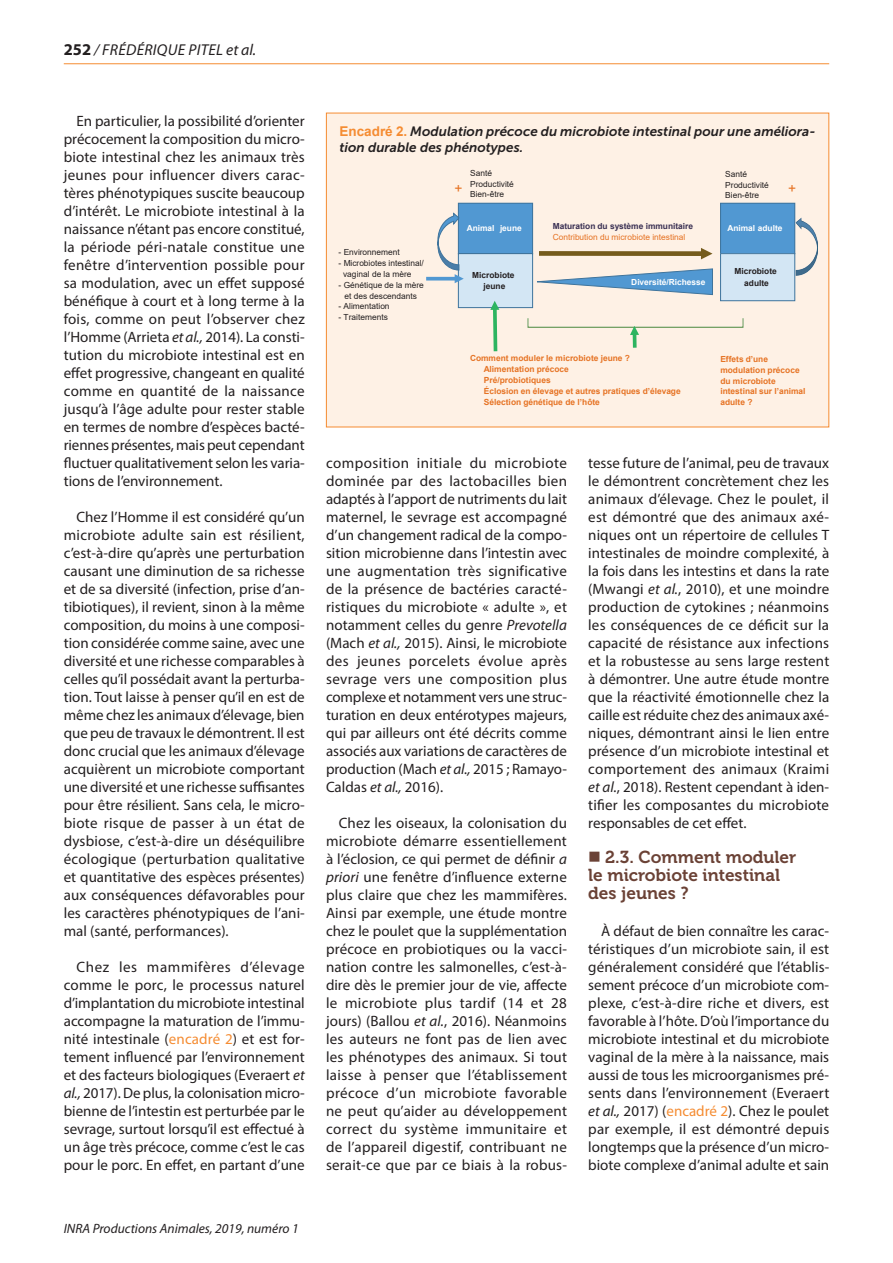
<style>
.page{position:relative;width:893px;height:1263px;background:#fff}
.page>*{position:absolute;margin:0;border:0;box-sizing:border-box;transform-origin:0 0}
.t1{font:17.25px/18px "Museo 700";color:#6b4236}
.t2{font:italic 15.75px "Myriad Pro";letter-spacing:.02em;color:#231f20}
.t3{font:15px/18px "Myriad Pro";color:#231f20;text-align:justify}
.t4{font:13.8px "Arial";color:#e67324}
.t5{font:italic 13.5px/15.8px "Museo Sans 700";color:#231f20}
.t6{font:italic 13.5px "Myriad Pro";color:#231f20}
.t7{font:700 8.4px/10.8px "Arial";color:#e67324}
.t8{font:8.4px/10.8px "Arial";color:#231f20}
.t9{font:700 8.4px "Arial";color:#fff}
.t10{font:8.4px "Arial";color:#e67324}
.t11{font:700 8.4px/11.9px "Arial";color:#231f20;text-align:center}
.t12{font:700 8.4px "Arial";color:#3a3053}
.s1{font-weight:700;font-style:normal;font-size:16.5px}
.s2{font-style:italic}
.s3{color:#f58c32}
.s4{font-family:"Arial";font-weight:700;font-style:normal;color:#f58c32}
</style>
<div class="page">
<hr style="left:64px;top:63px;width:765px;height:1px;background:#f58c32">
<div style="left:326px;top:113px;width:503px;height:314px;background:#fef1e5"></div>
<div style="left:458px;top:203px;width:75px;height:51px;background:#5198d2"></div>
<div style="left:458px;top:203px;width:75px;height:51px;border:1px solid #3f749c"></div>
<div style="left:720px;top:203px;width:75px;height:51px;background:#5198d2"></div>
<div style="left:720px;top:203px;width:75px;height:51px;border:1px solid #3f749c"></div>
<div style="left:458px;top:254px;width:75px;height:54px;background:#d3e6f4"></div>
<div style="left:458px;top:253px;width:75px;height:55px;border:1px solid #3f749c"></div>
<div style="left:720px;top:254px;width:75px;height:47px;background:#d3e6f4"></div>
<div style="left:720px;top:253px;width:75px;height:48px;border:1px solid #3f749c"></div>
<div style="left:539px;top:251px;width:164px;height:5px;background:#755b1c"></div>
<svg style="left:701px;top:248px;width:11px;height:11px"></svg>
<svg style="left:531px;top:268px;width:182px;height:28px"></svg>
<svg style="left:490px;top:301px;width:9px;height:51px"></svg>
<hr style="left:426px;top:277px;width:30px;height:3px;background:#5198d2">
<img style="left:527px;top:318px;width:216px;height:9px">
<svg style="left:633px;top:335px;width:4px;height:13px"></svg>
<svg style="left:630px;top:326px;width:9px;height:9px"></svg>
<img style="left:795px;top:218px;width:22px;height:58px">
<svg style="left:437px;top:211px;width:27px;height:72px"></svg>
<p class="t2" style="left:64px;top:40px;width:194px"><span class="s1">252</span> / FRÉDÉRIqUE PITEL et al.</p>
<p class="t3" style="left:64px;top:112px;width:243px;text-indent:13px">En particulier, la possibilité d’orienter précocement la composition du micro&shy;biote intestinal chez les animaux très jeunes pour influencer divers carac&shy;tères phénotypiques suscite beaucoup d’intérêt. Le microbiote intestinal à la naissance n’étant pas encore constitué, la période péri-natale constitue une fenêtre d’intervention possible pour sa modulation, avec un effet supposé bénéfique à court et à long terme à la fois, comme on peut l’observer chez l’Homme (Arrieta <span class="s2">et al.,</span> 2014). La consti&shy;tution du microbiote intestinal est en effet progressive, changeant en qualité comme en quantité de la naissance jusqu’à l’âge adulte pour rester stable en termes de nombre d’espèces bacté&shy;riennes présentes, mais peut cependant fluctuer qualitativement selon les varia&shy;tions de l’environnement.</p>
<p class="t3" style="left:64px;top:508px;width:243px;text-indent:13px">Chez l’Homme il est considéré qu’un microbiote adulte sain est résilient, c’est-à-dire qu’après une perturbation causant une diminution de sa richesse et de sa diversité (infection, prise d’an&shy;tibiotiques), il revient, sinon à la même composition, du moins à une composi&shy;tion considérée comme saine, avec une diversité et une richesse comparables à celles qu’il possédait avant la perturba&shy;tion. Tout laisse à penser qu’il en est de même chez les animaux d’élevage, bien que peu de travaux le démontrent. Il est donc crucial que les animaux d’élevage acquièrent un microbiote comportant une diversité et une richesse suffisantes pour être résilient. Sans cela, le micro&shy;biote risque de passer à un état de dysbiose, c’est-à-dire un déséquilibre écologique (perturbation qualitative et quantitative des espèces présentes) aux conséquences défavorables pour les caractères phénotypiques de l’ani&shy;mal (santé, performances).</p>
<p class="t3" style="left:64px;top:958px;width:243px;text-indent:13px">Chez les mammifères d’élevage comme le porc, le processus naturel d’implantation du microbiote intestinal accompagne la maturation de l’immu&shy;nité intestinale (<span class="s3">encadré 2</span>) et est for&shy;tement influencé par l’environnement et des facteurs biologiques (Everaert <span class="s2">et al.,</span> 2017). De plus, la colonisation micro&shy;bienne de l’intestin est perturbée par le sevrage, surtout lorsqu’il est effectué à un âge très précoce, comme c’est le cas pour le porc. En effet, en partant d’une</p>
<p class="t6" style="left:64px;top:1220px;width:236px">INRA Productions Animales, 2019, numéro 1</p>
<p class="t5" style="left:339px;top:124px;width:478px"><span class="s4">Encadré 2.</span> Modulation précoce du microbiote intestinal pour une améliora&shy;tion durable des phénotypes.</p>
<p class="t8" style="left:339px;top:247px;width:63px">- Environnement</p>
<p class="t8" style="left:343px;top:258px;width:82px;text-indent:-5px">- Microbiotes intestinal/ vaginal de la mère</p>
<p class="t8" style="left:339px;top:279px;width:87px;text-align:center">- Génétique de la mère et des descendants</p>
<p class="t8" style="left:339px;top:301px;width:53px">- Alimentation</p>
<p class="t8" style="left:338px;top:312px;width:51px">- Traitements</p>
<p class="t8" style="left:470px;top:167px;width:45px">Santé<br>Productivité<br>Bien-être</p>
<p class="t8" style="left:725px;top:168px;width:45px">Santé<br>Productivité<br>Bien-être</p>
<p class="t4" style="left:454px;top:179px;width:10px">+</p>
<p class="t4" style="left:788px;top:179px;width:10px">+</p>
<p class="t12" style="left:553px;top:220px;width:142px">Maturation du système immunitaire</p>
<p class="t10" style="left:553px;top:231px;width:134px">Contribution du microbiote intestinal</p>
<p class="t9" style="left:467px;top:222px;width:56px">Animal jeune</p>
<p class="t9" style="left:728px;top:222px;width:56px">Animal adulte</p>
<p class="t11" style="left:472px;top:269px;width:44px">Microbiote jeune</p>
<p class="t11" style="left:734px;top:265px;width:44px">Microbiote adulte</p>
<p class="t9" style="left:631px;top:276px;width:76px">Diversité/Richesse</p>
<p class="t7" style="left:484px;top:353px;width:198px;text-indent:-14px">Comment moduler le microbiote jeune ?<br>Alimentation précoce<br>Pré/probiotiques<br>Éclosion en élevage et autres pratiques d’élevage<br>Sélection génétique de l’hôte</p>
<p class="t7" style="left:720px;top:354px;width:87px">Effets d’une modulation précoce du microbiote intestinal sur l’animal adulte ?</p>
<p class="t3" style="left:326px;top:454px;width:243px">composition initiale du microbiote dominée par des lactobacilles bien adaptés à l’apport de nutriments du lait maternel, le sevrage est accompagné d’un changement radical de la compo&shy;sition microbienne dans l’intestin avec une augmentation très significative de la présence de bactéries caracté&shy;ristiques du microbiote « adulte », et notamment celles du genre <span class="s2">Prevotella </span>(Mach <span class="s2">et al.,</span> 2015). Ainsi, le microbiote des jeunes porcelets évolue après sevrage vers une composition plus complexe et notamment vers une struc&shy;turation en deux entérotypes majeurs, qui par ailleurs ont été décrits comme associés aux variations de caractères de production (Mach <span class="s2">et al.,</span> 2015 ; Ramayo-Caldas <span class="s2">et al.,</span> 2016).</p>
<p class="t3" style="left:326px;top:814px;width:243px;text-indent:13px">Chez les oiseaux, la colonisation du microbiote démarre essentiellement à l’éclosion, ce qui permet de définir <span class="s2">a priori</span> une fenêtre d’influence externe plus claire que chez les mammifères.<br>Ainsi par exemple, une étude montre chez le poulet que la supplémentation précoce en probiotiques ou la vacci&shy;nation contre les salmonelles, c’est-à&shy;dire dès le premier jour de vie, affecte le microbiote plus tardif (14 et 28 jours) (Ballou <span class="s2">et al.</span>, 2016). Néanmoins les auteurs ne font pas de lien avec les phénotypes des animaux. Si tout laisse à penser que l’établissement précoce d’un microbiote favorable ne peut qu’aider au développement correct du système immunitaire et de l’appareil digestif, contribuant ne serait-ce que par ce biais à la robus-</p>
<p class="t3" style="left:588px;top:454px;width:243px">tesse future de l’animal, peu de travaux le démontrent concrètement chez les animaux d’élevage. Chez le poulet, il est démontré que des animaux axé&shy;niques ont un répertoire de cellules T intestinales de moindre complexité, à la fois dans les intestins et dans la rate (Mwangi <span class="s2">et al.</span>, 2010), et une moindre production de cytokines ; néanmoins les conséquences de ce déficit sur la capacité de résistance aux infections et la robustesse au sens large restent à démontrer. Une autre étude montre que la réactivité émotionnelle chez la caille est réduite chez des animaux axé&shy;niques, démontrant ainsi le lien entre présence d’un microbiote intestinal et comportement des animaux (Kraimi <span class="s2">et al.</span>, 2018). Restent cependant à iden&shy;tifier les composantes du microbiote responsables de cet effet.</p>
<p class="t1" style="left:588px;top:848px;width:209px;text-indent:17px">2.3. Comment moduler le microbiote intestinal des jeunes ?</p>
<p class="t3" style="left:588px;top:922px;width:243px;text-indent:13px">À défaut de bien connaître les carac&shy;téristiques d’un microbiote sain, il est généralement considéré que l’établis&shy;sement précoce d’un microbiote com&shy;plexe, c’est-à-dire riche et divers, est favorable à l’hôte. D’où l’importance du microbiote intestinal et du microbiote vaginal de la mère à la naissance, mais aussi de tous les microorganismes pré&shy;sents dans l’environnement (Everaert <span class="s2">et al.,</span> 2017) (<span class="s3">encadré 2</span>). Chez le poulet par exemple, il est démontré depuis longtemps que la présence d’un micro&shy;biote complexe d’animal adulte et sain</p>
</div>
